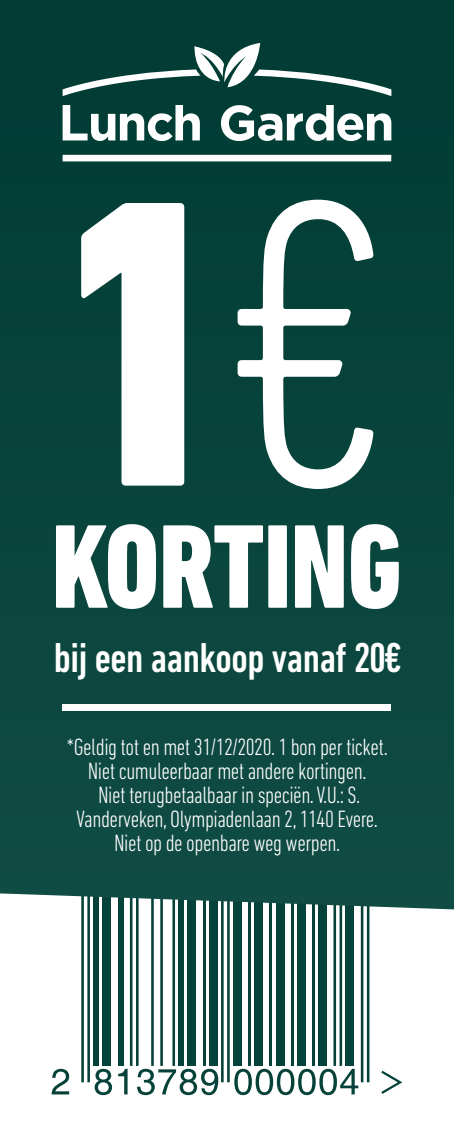
<style>
.page{position:relative;width:454px;height:1134px;background:#fff}
.page>*{position:absolute;margin:0;border:0;box-sizing:border-box;transform-origin:0 0}
.t1{font:800 condensed 415.6px "DIN Next LT Pro";color:#fff}
.t2{font:800 condensed 121.2px "DIN Next LT Pro";letter-spacing:-.005em;color:#fff}
.t3{font:500 condensed 42.4px "DIN Next LT Pro";letter-spacing:-.01em;color:#fff}
.t4{font:300 condensed 24px/24px "DIN Next LT Pro";letter-spacing:-.02em;color:#fff;text-align:center}
.s1{font-weight:300}
</style>
<div class="page">
<hr style="left:87px;top:864px;width:3px;height:218px;background:#06423a">
<hr style="left:81px;top:864px;width:3px;height:218px;background:#06423a">
<div style="left:93px;top:864px;width:6px;height:202px;background:#06423a"></div>
<div style="left:102px;top:864px;width:9px;height:202px;background:#06423a"></div>
<div style="left:118px;top:864px;width:5px;height:202px;background:#06423a"></div>
<hr style="left:172px;top:864px;width:3px;height:202px;background:#06423a">
<hr style="left:160px;top:864px;width:3px;height:202px;background:#06423a">
<hr style="left:151px;top:864px;width:3px;height:202px;background:#06423a">
<hr style="left:136px;top:864px;width:2px;height:202px;background:#06423a">
<hr style="left:130px;top:864px;width:2px;height:202px;background:#06423a">
<div style="left:178px;top:864px;width:6px;height:202px;background:#06423a"></div>
<div style="left:187px;top:864px;width:9px;height:202px;background:#06423a"></div>
<hr style="left:203px;top:864px;width:2px;height:202px;background:#06423a">
<div style="left:209px;top:864px;width:8px;height:202px;background:#06423a"></div>
<hr style="left:227px;top:864px;width:2px;height:218px;background:#06423a">
<hr style="left:221px;top:864px;width:2px;height:218px;background:#06423a">
<div style="left:233px;top:864px;width:9px;height:202px;background:#06423a"></div>
<hr style="left:248px;top:864px;width:3px;height:202px;background:#06423a">
<div style="left:254px;top:864px;width:9px;height:202px;background:#06423a"></div>
<hr style="left:269px;top:864px;width:3px;height:202px;background:#06423a">
<div style="left:275px;top:864px;width:9px;height:202px;background:#06423a"></div>
<hr style="left:291px;top:864px;width:2px;height:202px;background:#06423a">
<div style="left:297px;top:864px;width:8px;height:202px;background:#06423a"></div>
<hr style="left:312px;top:864px;width:2px;height:202px;background:#06423a">
<div style="left:318px;top:864px;width:9px;height:202px;background:#06423a"></div>
<hr style="left:339px;top:864px;width:3px;height:202px;background:#06423a">
<hr style="left:333px;top:864px;width:3px;height:202px;background:#06423a">
<div style="left:345px;top:864px;width:9px;height:202px;background:#06423a"></div>
<hr style="left:367px;top:864px;width:2px;height:218px;background:#06423a">
<hr style="left:360px;top:864px;width:3px;height:218px;background:#06423a">
<svg style="left:52px;top:1069px;width:17px;height:25px"></svg>
<svg style="left:95px;top:1069px;width:17px;height:26px"></svg>
<svg style="left:118px;top:1069px;width:9px;height:25px"></svg>
<svg style="left:137px;top:1069px;width:81px;height:26px"></svg>
<svg style="left:234px;top:1069px;width:124px;height:26px"></svg>
<svg style="left:381px;top:1071px;width:21px;height:23px"></svg>
<div style="left:0;top:0;width:454px;height:909px;background:#08443c"></div>
<svg style="left:63px;top:43px;width:328px;height:118px;fill:#013d35"></svg>
<div style="left:63px;top:704px;width:328px;height:6px;background:#fff"></div>
<h1 class="t1" style="left:53px;top:107px;width:333px">1<span class="s1">€</span></h1>
<h2 class="t2" style="left:52px;top:497px;width:352px">KORTING</h2>
<h3 class="t3" style="left:54px;top:634px;width:349px">bij een aankoop vanaf 20€</h3>
<p class="t4" style="left:67px;top:734px;width:322px">*Geldig tot en met 31/12/2020. 1 bon per ticket.<br>Niet cumuleerbaar met andere kortingen.<br>Niet terugbetaalbaar in speciën. V.U.: S.<br>Vanderveken, Olympiadenlaan 2, 1140 Evere.<br>Niet op de openbare weg werpen.</p>
</div>
